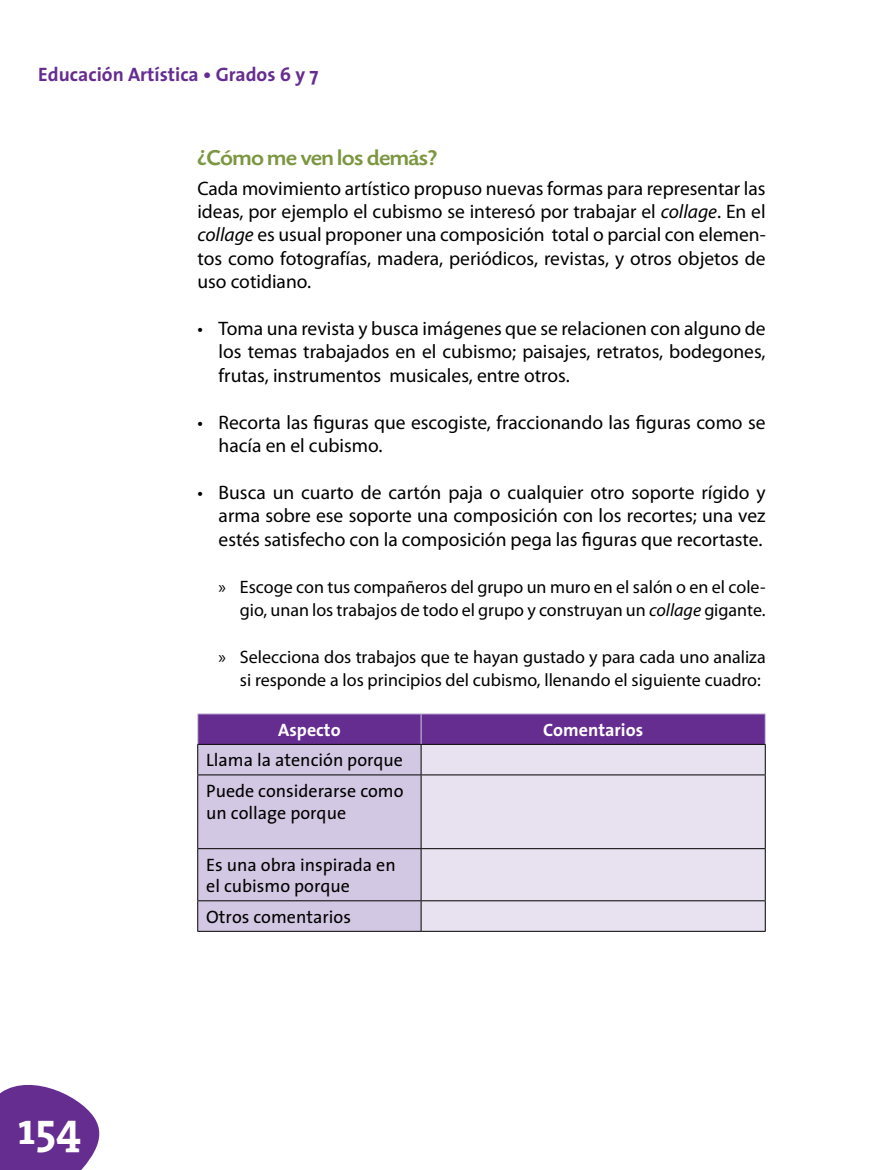
<style>
.page{position:relative;width:872px;height:1170px;background:#fff}
.page>*{position:absolute;margin:0;border:0;box-sizing:border-box;transform-origin:0 0}
.t1{font:700 45px "The Serif";color:#fff}
.t2{font:500 22.5px "Today SHOP";color:#7c9641;scale:1.06 1}
.t3{font:19.5px/23.4px "Myriad Pro";color:#000;text-align:justify}
.t4{font:700 19.5px "The Sans";color:#662d91}
.t5{font:18px/23.4px "Myriad Pro";color:#000;text-align:right}
.t6{font:18px/30.5px "The Sans";color:#000}
.t7{font:700 18px "The Sans";color:#fff}
.s1{font-style:italic}
</style>
<div class="page">
<svg style="left:198px;top:714px;width:567px;height:30px;background:#672f91"></svg>
<div style="left:198px;top:745px;width:223px;height:185px;background:#d3c8e3"></div>
<div style="left:422px;top:745px;width:343px;height:185px;background:#e7e1f0"></div>
<hr style="left:421px;top:714px;width:1px;height:30px;background:#d3c8e3">
<hr style="left:197px;top:774px;width:224px;height:1px;background:#000">
<hr style="left:421px;top:774px;width:344px;height:1px;background:#000">
<hr style="left:197px;top:848px;width:224px;height:1px;background:#000">
<hr style="left:421px;top:848px;width:344px;height:1px;background:#000">
<hr style="left:197px;top:900px;width:224px;height:1px;background:#000">
<hr style="left:421px;top:900px;width:344px;height:1px;background:#000">
<hr style="left:197px;top:713px;width:224px;height:1px;background:#d3c8e3">
<hr style="left:197px;top:714px;width:1px;height:30px;background:#d3c8e3">
<hr style="left:421px;top:713px;width:344px;height:1px;background:#d3c8e3">
<hr style="left:765px;top:714px;width:1px;height:30px;background:#d3c8e3">
<hr style="left:197px;top:744px;width:224px;height:1px;background:#000">
<hr style="left:197px;top:744px;width:1px;height:30px;background:#000">
<hr style="left:197px;top:775px;width:1px;height:73px;background:#000">
<hr style="left:197px;top:849px;width:1px;height:51px;background:#000">
<svg style="left:197px;top:901px;width:1px;height:29px"></svg>
<hr style="left:197px;top:930px;width:224px;height:1px;background:#000">
<hr style="left:421px;top:744px;width:344px;height:1px;background:#000">
<hr style="left:421px;top:744px;width:1px;height:30px;background:#000">
<hr style="left:765px;top:744px;width:1px;height:30px;background:#000">
<hr style="left:421px;top:775px;width:1px;height:73px;background:#000">
<hr style="left:765px;top:775px;width:1px;height:73px;background:#000">
<hr style="left:421px;top:849px;width:1px;height:51px;background:#000">
<hr style="left:765px;top:849px;width:1px;height:51px;background:#000">
<svg style="left:421px;top:901px;width:1px;height:29px"></svg>
<svg style="left:765px;top:901px;width:1px;height:29px"></svg>
<hr style="left:421px;top:930px;width:344px;height:1px;background:#000">
<svg style="left:0;top:1085px;width:100px;height:84px;background:#7b49a0"></svg>
<p class="t4" style="left:38px;top:58px;width:281px">Educación Artística • Grados 6 y 7</p>
<h1 class="t1" style="left:18px;top:1091px;width:64px">154</h1>
<p class="t2" style="left:197px;top:146px;width:228px">¿Cómo me ven los demás?</p>
<p class="t3" style="left:197px;top:176px;width:570px">Cada movimiento artístico propuso nuevas formas para representar las ideas, por ejemplo el cubismo se interesó por trabajar el <span class="s1">collage</span>. En el <span class="s1">collage</span> es usual proponer una composición total o parcial con elemen&shy;tos como fotografías, madera, periódicos, revistas, y otros objetos de uso cotidiano.</p>
<p class="t3" style="left:219px;top:316px;width:548px;text-indent:-21px">• Toma una revista y busca imágenes que se relacionen con alguno de los temas trabajados en el cubismo; paisajes, retratos, bodegones, frutas, instrumentos musicales, entre otros.</p>
<p class="t3" style="left:219px;top:410px;width:548px;text-indent:-21px">• Recorta las figuras que escogiste, fraccionando las figuras como se hacía en el cubismo.</p>
<p class="t3" style="left:219px;top:480px;width:548px;text-indent:-21px">• Busca un cuarto de cartón paja o cualquier otro soporte rígido y arma sobre ese soporte una composición con los recortes; una vez estés satisfecho con la composición pega las figuras que recortaste.</p>
<p class="t5" style="left:219px;top:574px;width:548px">» Escoge con tus compañeros del grupo un muro en el salón o en el cole&shy;gio, unan los trabajos de todo el grupo y construyan un <span class="s1">collage</span> gigante.</p>
<p class="t5" style="left:219px;top:644px;width:548px">» Selecciona dos trabajos que te hayan gustado y para cada uno analiza si responde a los principios del cubismo, llenando el siguiente cuadro:</p>
<p class="t7" style="left:278px;top:714px;width:64px">Aspecto</p>
<p class="t7" style="left:543px;top:714px;width:102px">Comentarios</p>
<p class="t6" style="left:206px;top:744px;width:199px">Llama la atención porque<br>Puede considerarse como</p>
<p class="t6" style="left:206px;top:796px;width:141px">un collage porque</p>
<p class="t6" style="left:206px;top:853px;width:191px;line-height:21.6px">Es una obra inspirada en el cubismo porque</p>
<p class="t6" style="left:206px;top:900px;width:146px">Otros comentarios</p>
</div>
